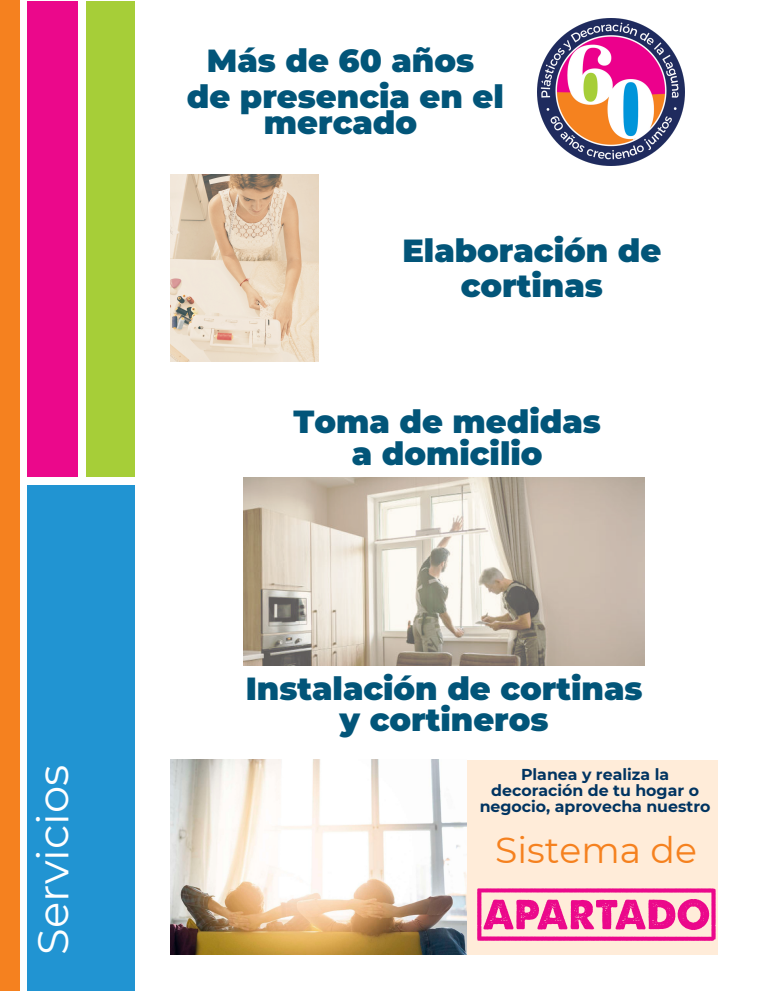
<style>
.page{position:relative;width:765px;height:991px;background:#fff}
.page>*{position:absolute;margin:0;border:0;box-sizing:border-box;transform-origin:0 0}
.t1{font:43.28px "Montserrat";color:#fff}
.t2{font:36.16px "Montserrat";color:#f5811f}
.t3{font:900 32px/26.4px "Montserrat";color:#025579;text-align:center}
.t4{font:700 15.76px/15.6px "Montserrat";color:#003461;text-align:center}
</style>
<div class="page">
<div style="left:0;top:0;width:19px;height:990px;background:#f5811f"></div>
<div style="left:27px;top:1px;width:50px;height:476px;background:#eb088b"></div>
<div style="left:27px;top:485px;width:108px;height:505px;background:#2194d2"></div>
<div style="left:86px;top:2px;width:48px;height:475px;background:#a6ce38"></div>
<div style="left:171px;top:760px;width:546px;height:194px;background:#ffecd9"></div>
<img style="left:171px;top:759px;width:295px;height:195px">
<svg style="left:477px;top:888px;width:239px;height:52px"></svg>
<img style="left:244px;top:477px;width:401px;height:188px">
<img style="left:538px;top:18px;width:147px;height:147px">
<img style="left:171px;top:174px;width:148px;height:187px">
<p class="t1" style="left:27px;top:954px;width:191px;rotate:-90deg">Servicios</p>
<p class="t3" style="left:207px;top:47px;width:269px">Más de 60 años</p>
<p class="t3" style="left:187px;top:83px;width:318px">de presencia en el mercado</p>
<p class="t3" style="left:402px;top:233px;width:260px;line-height:34.8px">Elaboración de cortinas</p>
<p class="t3" style="left:294px;top:405px;width:309px;line-height:32.4px">Toma de medidas a domicilio</p>
<p class="t3" style="left:246px;top:674px;width:398px;line-height:30px">Instalación de cortinas y cortineros</p>
<p class="t4" style="left:480px;top:766px;width:232px">Planea y realiza la decoración de tu hogar o negocio, aprovecha nuestro</p>
<p class="t2" style="left:495px;top:828px;width:203px">Sistema de</p>
</div>
